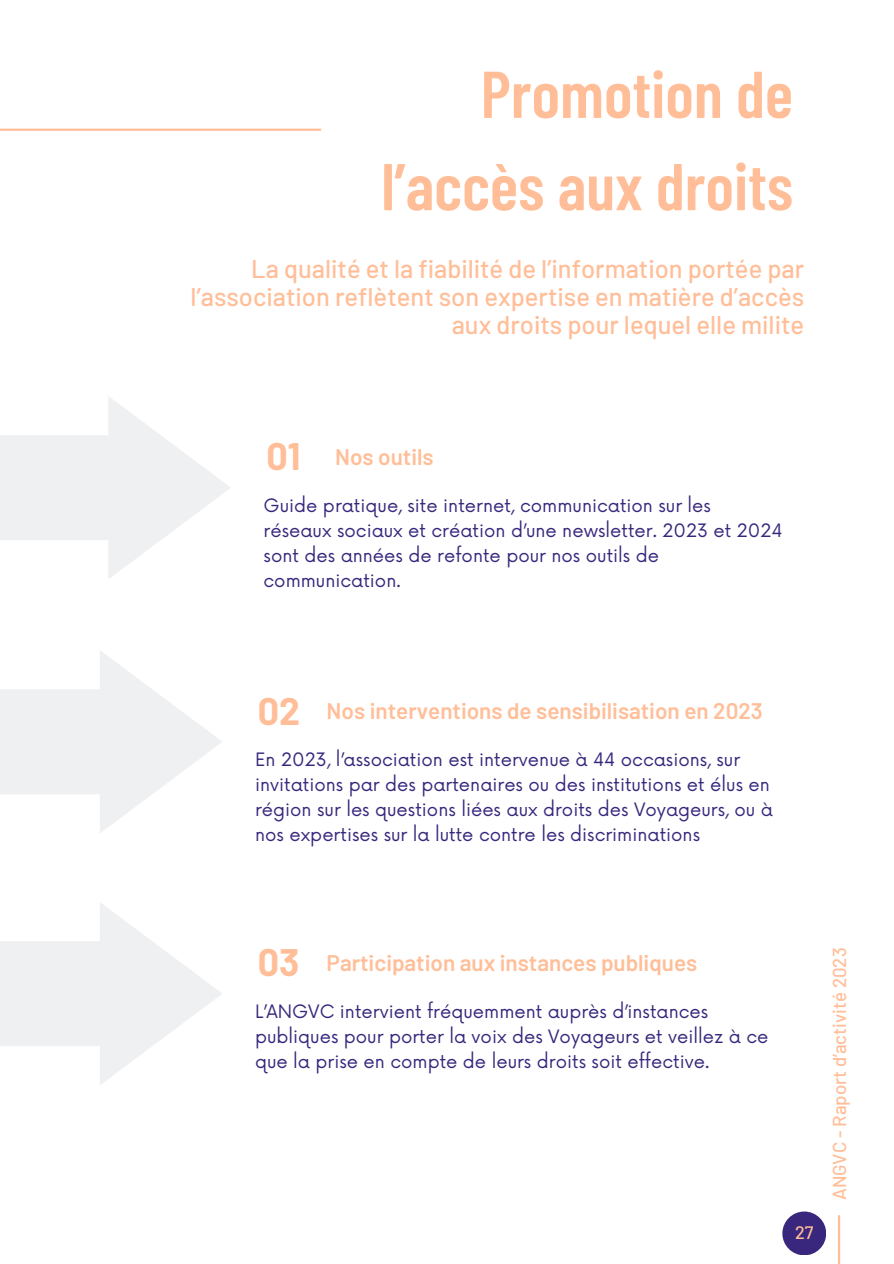
<style>
.page{position:relative;width:894px;height:1264px;background:#fff}
.page>*{position:absolute;margin:0;border:0;box-sizing:border-box;transform-origin:0 0}
.t1{font:600 66px/92.2px "Barlow Condensed";color:#ffbe98;text-align:right}
.t2{font:700 37.5px "Barlow";color:#ffbe98}
.t3{font:500 25.5px/28.2px "Barlow";color:#ffbe98;text-align:right}
.t4{font:600 22.5px "Barlow";color:#ffbe98}
.t5{font:500 18.75px "Barlow";color:#ffbe98}
.t6{font:18px/24.8px "Now";color:#38277d}
.t7{font:500 18px "Barlow";color:#ffbe98}
</style>
<div class="page">
<hr style="left:0;top:129px;width:321px;height:2px;background:#ffbe98">
<svg style="left:0;top:397px;width:231px;height:182px"></svg>
<svg style="left:0;top:651px;width:222px;height:182px"></svg>
<hr style="left:837px;top:1215px;width:2px;height:48px;background:#ffbe98">
<svg style="left:0;top:903px;width:222px;height:182px"></svg>
<div style="left:782px;top:1211px;width:44px;height:44px;background:#38277d;border-radius:50%"></div>
<p class="t1" style="left:381px;top:45px;width:413px">Promotion de l’accès aux droits</p>
<h3 class="t3" style="left:190px;top:253px;width:615px">La qualité et la fiabilité de l’information portée par l’association reflètent son expertise en matière d’accès aux droits pour lequel elle milite</h3>
<h2 class="t2" style="left:266px;top:433px;width:36px">01</h2>
<h1 class="t4" style="left:335px;top:442px;width:100px">Nos outils</h1>
<p class="t6" style="left:263px;top:494px;width:520px">Guide pratique, site internet, communication sur les réseaux sociaux et création d’une newsletter. 2023 et 2024 sont des années de refonte pour nos outils de communication.</p>
<p class="t2" style="left:258px;top:687px;width:44px">02</p>
<p class="t4" style="left:326px;top:696px;width:437px">Nos interventions de sensibilisation en 2023</p>
<p class="t6" style="left:255px;top:748px;width:519px">En 2023, l’association est intervenue à 44 occasions, sur invitations par des partenaires ou des institutions et élus en région sur les questions liées aux droits des Voyageurs, ou à nos expertises sur la lutte contre les discriminations</p>
<p class="t2" style="left:258px;top:938px;width:43px">03</p>
<p class="t4" style="left:326px;top:948px;width:372px">Participation aux instances publiques</p>
<p class="t6" style="left:255px;top:1000px;width:514px">L’ANGVC intervient fréquemment auprès d’instances publiques pour porter la voix des Voyageurs et veillez à ce que la prise en compte de leurs droits soit effective.</p>
<h3 class="t7" style="left:794px;top:1220px;width:20px">27</h3>
<h3 class="t5" style="left:827px;top:1200px;width:254px;rotate:-90deg">ANGVC - Raport d’activité 2023</h3>
</div>
